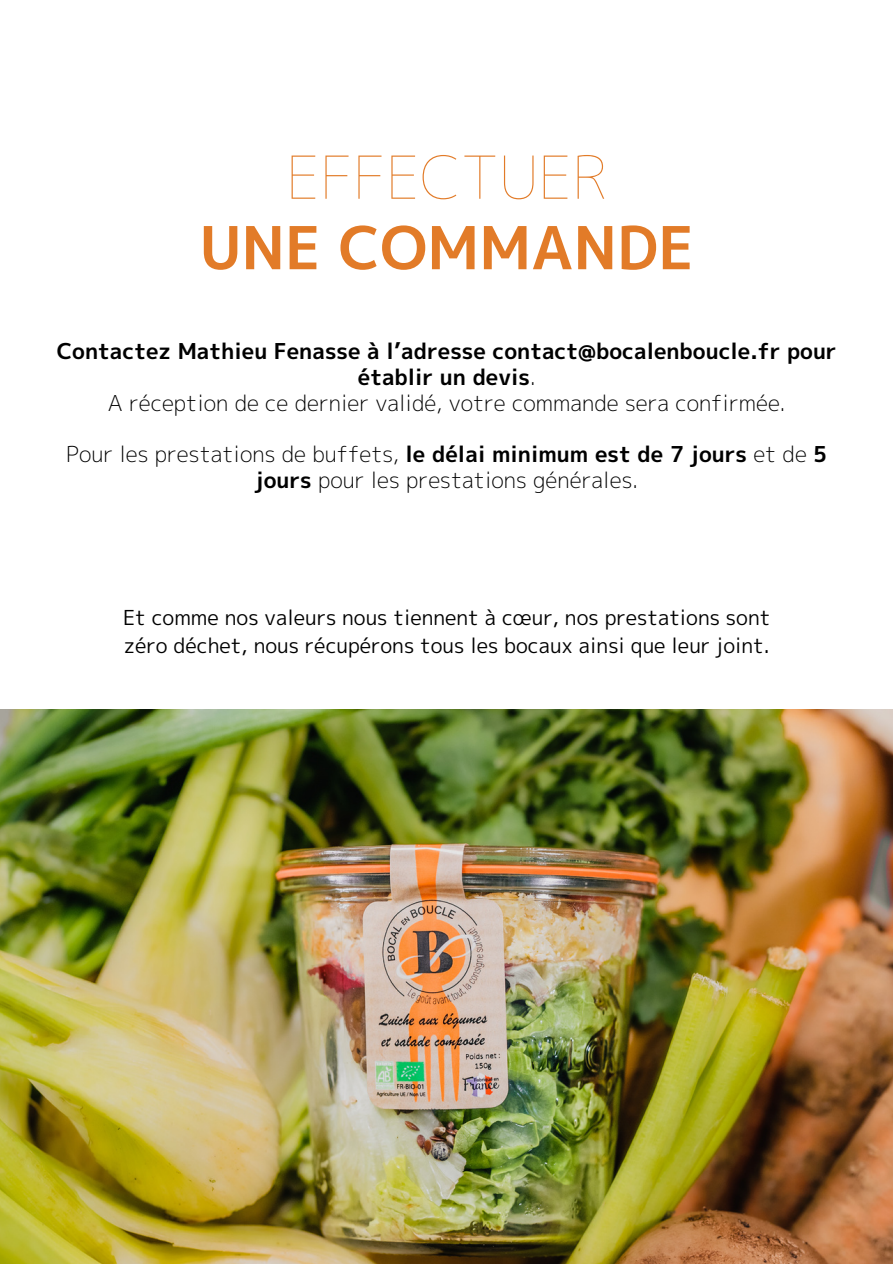
<style>
.page{position:relative;width:893px;height:1264px;background:#fff}
.page>*{position:absolute;margin:0;border:0;box-sizing:border-box;transform-origin:0 0}
.t1{font:700 59.1px "MPLUS1 p";color:#e27b28}
.t2{font:100 59.1px "MPLUS1 p";color:#e27b28}
.t3{font:300 21.9px/25.8px "MPLUS1 p";color:#000;text-align:center}
.t4{font:700 21.9px/25.8px "MPLUS1 p";color:#000;text-align:center}
.t5{font:20.55px "MPLUS1 p";color:#000}
.s1{font-weight:300}
.s2{font-weight:700}
</style>
<div class="page">
<img style="left:0;top:709px;width:892px;height:554px">
<p class="t2" style="left:286px;top:135px;width:322px">EFFECTUER</p>
<p class="t1" style="left:200px;top:206px;width:495px">UNE COMMANDE</p>
<p class="t4" style="left:57px;top:337px;width:781px">Contactez Mathieu Fenasse à l’adresse contact@bocalenboucle.fr pour établir un devis<span class="s1">.</span></p>
<p class="t3" style="left:108px;top:389px;width:679px">A réception de ce dernier validé, votre commande sera confirmée.</p>
<p class="t3" style="left:66px;top:441px;width:762px">Pour les prestations de buffets, <span class="s2">le délai minimum est de 7 jours</span> et de <span class="s2">5 jours</span> pour les prestations générales.</p>
<p class="t5" style="left:123px;top:603px;width:648px">Et comme nos valeurs nous tiennent à cœur, nos prestations sont</p>
<p class="t5" style="left:124px;top:631px;width:647px">zéro déchet, nous récupérons tous les bocaux ainsi que leur joint.</p>
</div>
